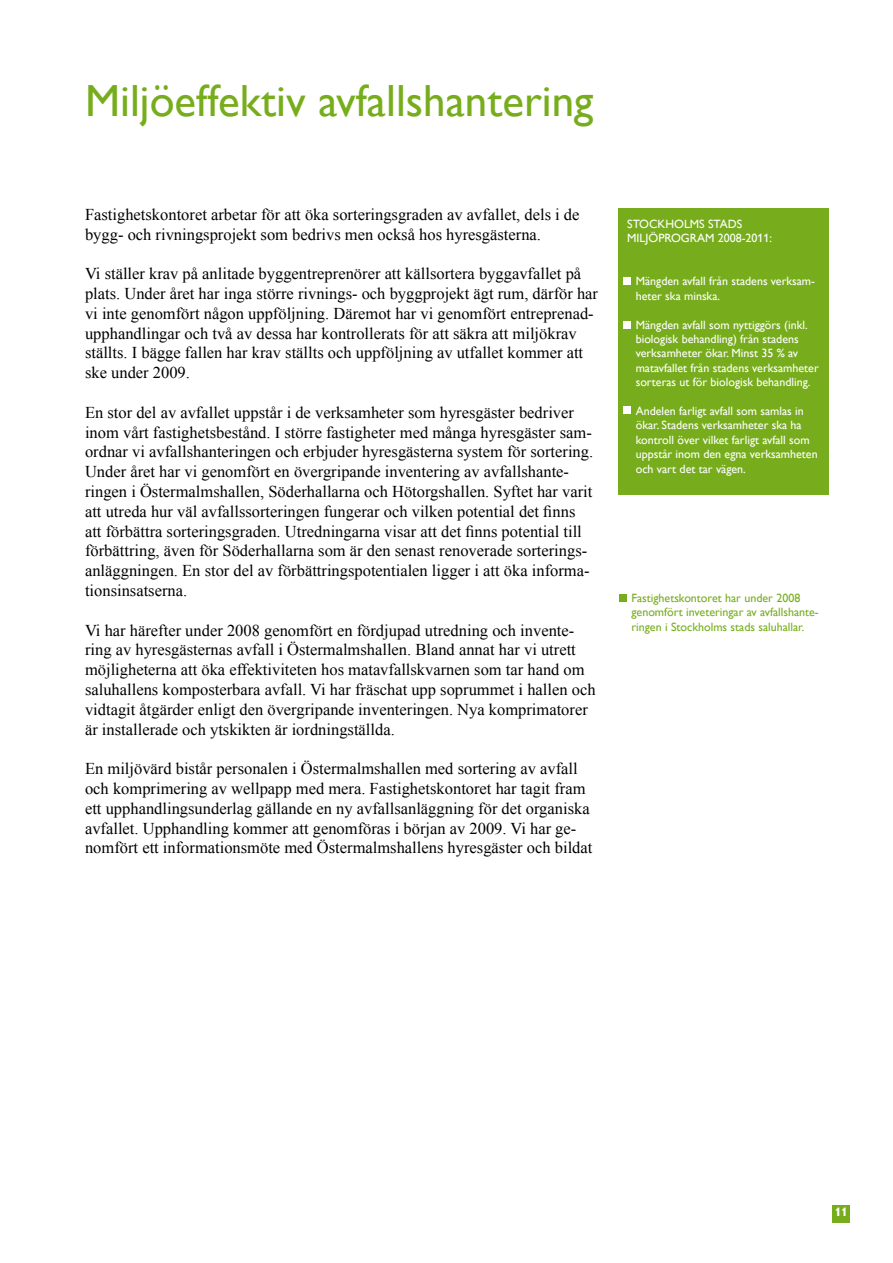
<style>
.page{position:relative;width:893px;height:1263px;background:#fff}
.page>*{position:absolute;margin:0;border:0;box-sizing:border-box;transform-origin:0 0}
.t1{font:45px "Gill Sans";color:#77ad1c}
.t2{font:16.5px/19.8px "Times New Roman";color:#000}
.t3{font:12px/14.4px "Gill Sans";color:#fff}
.t4{font:12px/14.4px "Gill Sans";color:#77ad1c}
.t5{font:700 12px "Gill Sans";color:#fff}
</style>
<div class="page">
<div style="left:619px;top:208px;width:210px;height:287px;background:#77ad1c"></div>
<div style="left:623px;top:407px;width:7px;height:7px;background:#fff"></div>
<div style="left:623px;top:277px;width:8px;height:8px;background:#fff"></div>
<div style="left:623px;top:321px;width:8px;height:7px;background:#fff"></div>
<div style="left:619px;top:594px;width:7px;height:8px;background:#77ad1c"></div>
<div style="left:832px;top:1205px;width:18px;height:18px;background:#77ad1c"></div>
<h1 class="t1" style="left:85px;top:75px;width:510px">Miljöeffektiv avfallshantering</h1>
<p class="t2" style="left:85px;top:204px;width:496px">Fastighetskontoret arbetar för att öka sorteringsgraden av avfallet, dels i de bygg- och rivningsprojekt som bedrivs men också hos hyresgästerna.</p>
<p class="t2" style="left:85px;top:264px;width:515px">Vi ställer krav på anlitade byggentreprenörer att källsortera byggavfallet på plats. Under året har inga större rivnings- och byggprojekt ägt rum, därför har vi inte genomfört någon uppföljning. Däremot har vi genomfört entreprenad&shy;upphandlingar och två av dessa har kontrollerats för att säkra att miljökrav ställts. I bägge fallen har krav ställts och uppföljning av utfallet kommer att ske under 2009.</p>
<p class="t2" style="left:85px;top:402px;width:510px">En stor del av avfallet uppstår i de verksamheter som hyresgäster bedriver inom vårt fastighetsbestånd. I större fastigheter med många hyresgäster sam&shy;ordnar vi avfallshanteringen och erbjuder hyresgästerna system för sortering.<br>Under året har vi genomfört en övergripande inventering av avfallshante&shy;ringen i Östermalmshallen, Söderhallarna och Hötorgshallen. Syftet har varit att utreda hur väl avfallssorteringen fungerar och vilken potential det finns att förbättra sorteringsgraden. Utredningarna visar att det finns potential till förbättring, även för Söderhallarna som är den senast renoverade sorterings&shy;anläggningen. En stor del av förbättringspotentialen ligger i att öka informa&shy;tionsinsatserna.</p>
<p class="t2" style="left:85px;top:620px;width:512px">Vi har härefter under 2008 genomfört en fördjupad utredning och invente&shy;ring av hyresgästernas avfall i Östermalmshallen. Bland annat har vi utrett möjligheterna att öka effektiviteten hos matavfallskvarnen som tar hand om saluhallens komposterbara avfall. Vi har fräschat upp soprummet i hallen och vidtagit åtgärder enligt den övergripande inventeringen. Nya komprimatorer är installerade och ytskikten är iordningställda.</p>
<p class="t2" style="left:85px;top:759px;width:509px">En miljövärd bistår personalen i Östermalmshallen med sortering av avfall och komprimering av wellpapp med mera. Fastighetskontoret har tagit fram ett upphandlingsunderlag gällande en ny avfallsanläggning för det organiska avfallet. Upphandling kommer att genomföras i början av 2009. Vi har ge&shy;nomfört ett informationsmöte med Östermalmshallens hyresgäster och bildat</p>
<p class="t3" style="left:627px;top:216px;width:146px">STOCKHOLMS STADS<br>MILJÖPROGRAM 2008-2011:</p>
<p class="t3" style="left:636px;top:274px;width:181px">Mängden avfall från stadens verksam&shy;heter ska minska.</p>
<p class="t3" style="left:636px;top:317px;width:185px">Mängden avfall som nyttiggörs (inkl. biologisk behandling) från stadens verksamheter ökar. Minst 35 % av matavfallet från stadens verksamheter sorteras ut för biologisk behandling.</p>
<p class="t3" style="left:636px;top:404px;width:183px">Andelen farligt avfall som samlas in ökar. Stadens verksamheter ska ha kontroll över vilket farligt avfall som uppstår inom den egna verksamheten och vart det tar vägen.</p>
<p class="t4" style="left:631px;top:591px;width:189px">Fastighetskontoret har under 2008 genomfört inveteringar av avfallshante&shy;ringen i Stockholms stads saluhallar.</p>
<p class="t5" style="left:835px;top:1205px;width:15px">11</p>
</div>
